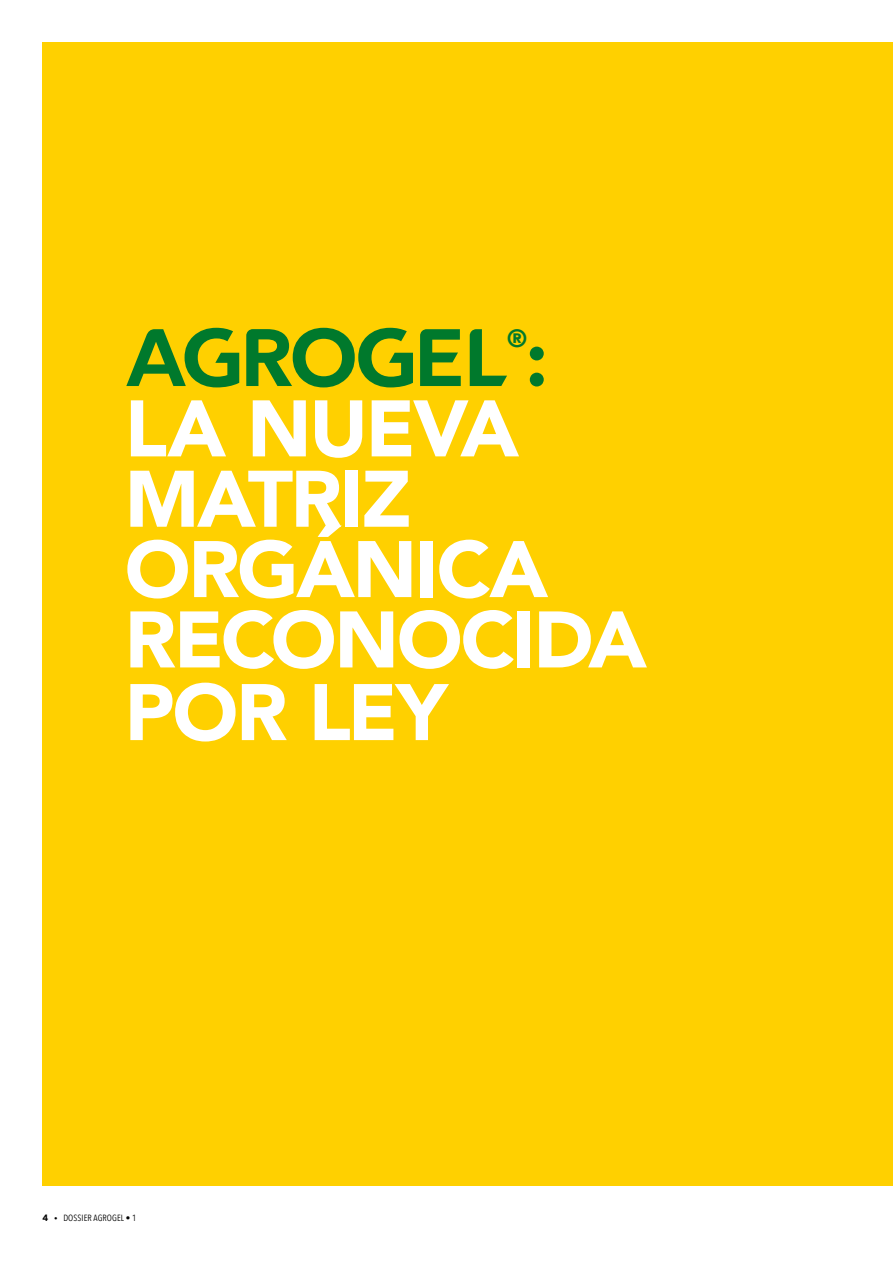
<style>
.page{position:relative;width:893px;height:1263px;background:#fff}
.page>*{position:absolute;margin:0;border:0;box-sizing:border-box;transform-origin:0 0}
.t1{font:900 79.2px/70.9px "Avenir";letter-spacing:-.03em;color:#fff}
.t2{font:700 79.2px "Ilsa";letter-spacing:-.04em;color:#00792c}
.t3{font:900 24.9px "Avenir";color:#00792c}
.t4{font:9px "Avenir Next Condensed";letter-spacing:.01em;color:#000}
.s1{font-family:"Ilsanew"}
</style>
<div class="page">
<div style="left:43px;top:43px;width:850px;height:1143px;background:#ffd000"></div>
<p class="t2" style="left:125px;top:310px;width:420px">AGROGEL :</p>
<p class="t3" style="left:507px;top:317px;width:21px">®</p>
<p class="t1" style="left:125px;top:391px;width:524px">LA NUEVA<br>MATRIZ<br>ORGÁNICA<br>RECONOCIDA<br>POR LEY</p>
<p class="t4" style="left:43px;top:1210px;width:95px"><span class="s1">4 •</span> DOSSIER AGROGEL • 1</p>
</div>
